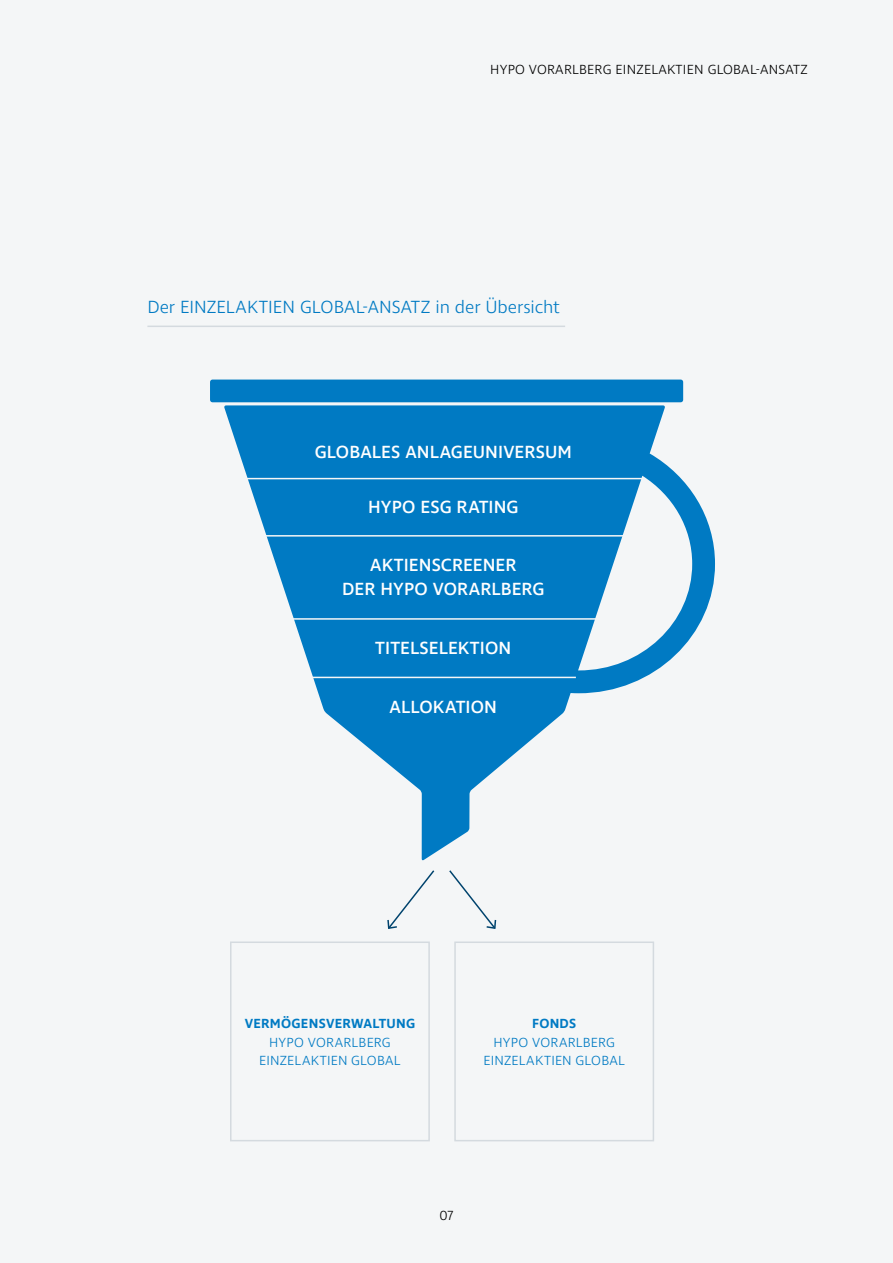
<style>
.page{position:relative;width:893px;height:1263px;background:#f4f6f7}
.page>*{position:absolute;margin:0;border:0;box-sizing:border-box;transform-origin:0 0}
.t1{font:500 18px/24px "Ingra";letter-spacing:.01em;color:#fff;text-align:center}
.t2{font:300 18px "Ingra";letter-spacing:-.005em;color:#007ac3}
.t3{font:300 13.5px/18.8px "Ingra";letter-spacing:.02em;color:#007ac3;text-align:center}
.t4{font:300 13.5px "Ingra";letter-spacing:.02em;color:#000}
.t5{font:600 13.5px "Ingra";letter-spacing:.02em;color:#007ac3}
</style>
<div class="page">
<hr style="left:147px;top:326px;width:418px;height:1px;background:#d4dadf">
<div style="left:454px;top:941px;width:200px;height:200px;border:2px solid #d4dadf"></div>
<div style="left:230px;top:941px;width:200px;height:200px;border:2px solid #d4dadf"></div>
<svg style="left:449px;top:870px;width:48px;height:59px"></svg>
<svg style="left:387px;top:870px;width:48px;height:59px"></svg>
<div style="left:210px;top:380px;width:473px;height:22px;background:#007ac3;border-radius:3px"></div>
<svg style="left:224px;top:405px;width:491px;height:456px;fill:#007ac3"></svg>
<hr style="left:235px;top:478px;width:409px;height:1px;background:#f4f6f7">
<hr style="left:257px;top:535px;width:373px;height:2px;background:#f4f6f7">
<hr style="left:275px;top:618px;width:335px;height:2px;background:#f4f6f7">
<hr style="left:298px;top:677px;width:278px;height:1px;background:#f4f6f7">
<p class="t4" style="left:490px;top:61px;width:319px">HYPO VORARLBERG EINZELAKTIEN GLOBAL-ANSATZ</p>
<p class="t2" style="left:147px;top:296px;width:414px">Der EINZELAKTIEN GLOBAL-ANSATZ in der Übersicht</p>
<p class="t1" style="left:315px;top:441px;width:259px">GLOBALES ANLAGEUNIVERSUM</p>
<p class="t1" style="left:368px;top:496px;width:152px">HYPO ESG RATING</p>
<p class="t1" style="left:342px;top:554px;width:204px">AKTIENSCREENER<br>DER HYPO VORARLBERG</p>
<p class="t1" style="left:375px;top:637px;width:137px">TITELSELEKTION</p>
<p class="t1" style="left:390px;top:696px;width:109px">ALLOKATION</p>
<p class="t5" style="left:245px;top:1015px;width:172px">VERMÖGENSVERWALTUNG</p>
<p class="t3" style="left:259px;top:1033px;width:143px">HYPO VORARLBERG<br>EINZELAKTIEN GLOBAL</p>
<p class="t5" style="left:532px;top:1015px;width:45px">FONDS</p>
<p class="t3" style="left:484px;top:1033px;width:143px">HYPO VORARLBERG<br>EINZELAKTIEN GLOBAL</p>
<p class="t4" style="left:440px;top:1207px;width:15px">07</p>
</div>
